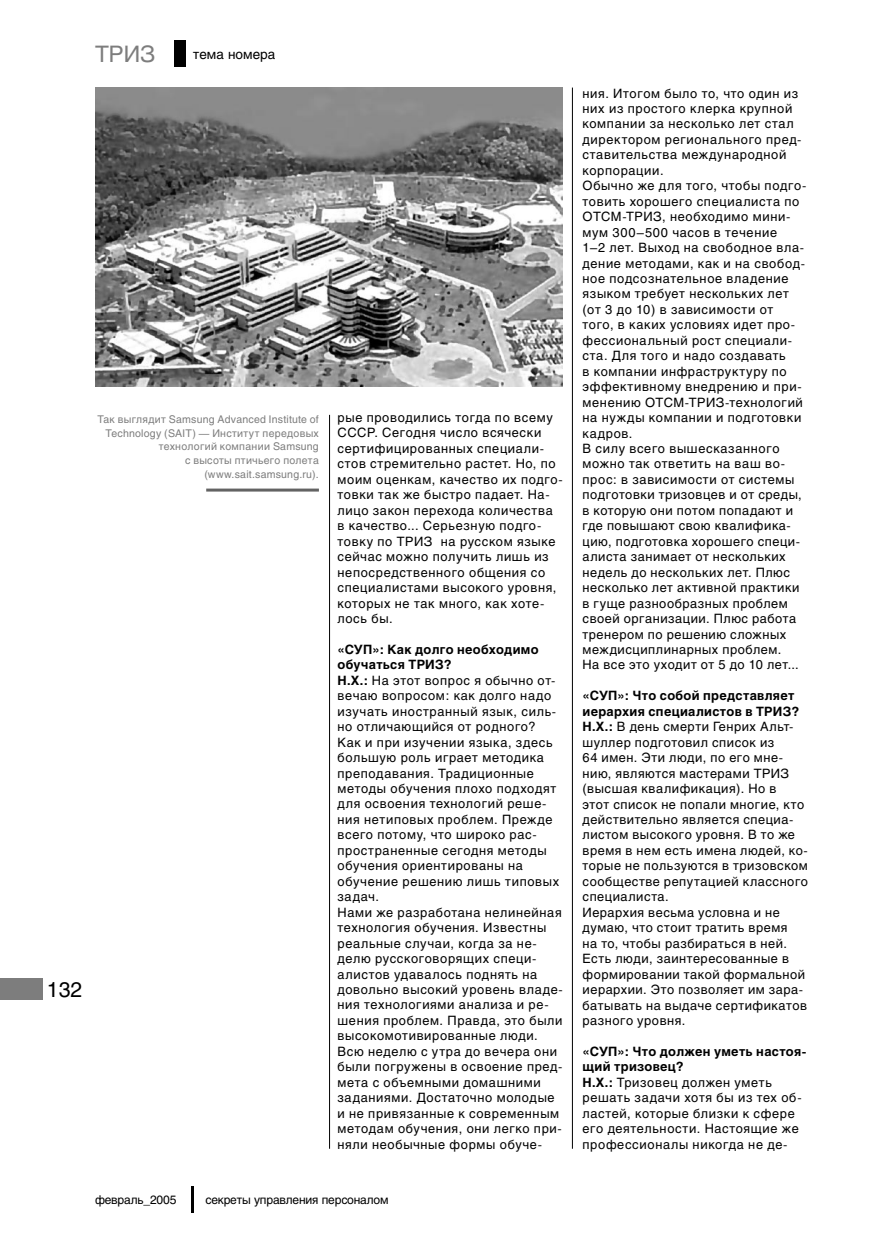
<style>
.page{position:relative;width:893px;height:1255px;background:#fff}
.page>*{position:absolute;margin:0;border:0;box-sizing:border-box;transform-origin:0 0}
.t1{font:22.5px "Helios";color:#7d7d7d}
.t2{font:21px "Helios";color:#000}
.t3{font:13.5px "Helios";color:#000}
.t4{font:12.75px/15.5px "Helios";letter-spacing:.05em;color:#000}
.t5{font:700 12.75px/15.5px "Helios";letter-spacing:.025em;color:#000}
.t6{font:12px "Helios";letter-spacing:-.015em;color:#000}
.t7{font:10.5px/13.5px "Helios";letter-spacing:.025em;color:#7d7d7d;text-align:right}
.s1{font-weight:700}
</style>
<div class="page">
<div style="left:0;top:977px;width:43px;height:22px;background:#7d7d7d"></div>
<hr style="left:191px;top:1186px;width:3px;height:26px;background:#000">
<div style="left:174px;top:41px;width:11px;height:26px;background:#000"></div>
<img style="left:95px;top:88px;width:468px;height:299px">
<hr style="left:572px;top:88px;width:1px;height:1060px;background:#000">
<hr style="left:329px;top:415px;width:1px;height:733px;background:#000">
<hr style="left:206px;top:488px;width:113px;height:3px;background:#636363">
<h1 class="t1" style="left:95px;top:40px;width:62px">ТРИЗ</h1>
<p class="t3" style="left:193px;top:46px;width:84px">тема номера</p>
<p class="t7" style="left:98px;top:413px;width:223px">Так выглядит Samsung Advanced Institute of<br>Technology (SAIT) — Институт передовых технологий компании Samsung</p>
<p class="t7" style="left:185px;top:453px;width:135px">с высоты птичьего полета</p>
<p class="t7" style="left:204px;top:467px;width:116px">(www.sait.samsung.ru).</p>
<h2 class="t2" style="left:47px;top:976px;width:37px">132</h2>
<p class="t4" style="left:338px;top:409px;width:227px">рые проводились тогда по всему<br>СССР. Сегодня число всячески сертифицированных специали&shy;стов стремительно растет. Но, по моим оценкам, качество их подго&shy;товки так же быстро падает. На&shy;лицо закон перехода количества в качество... Серьезную подго&shy;товку по ТРИЗ на русском языке сейчас можно получить лишь из непосредственного общения со специалистами высокого уровня, которых не так много, как хоте&shy;лось бы.</p>
<p class="t5" style="left:338px;top:641px;width:203px">«СУП»: Как долго необходимо обучаться ТРИЗ?</p>
<p class="t4" style="left:338px;top:672px;width:223px"><span class="s1">Н.Х.:</span> На этот вопрос я обычно от&shy;вечаю вопросом: как долго надо изучать иностранный язык, силь&shy;но отличающийся от родного?<br>Как и при изучении языка, здесь большую роль играет методика преподавания. Традиционные методы обучения плохо подходят для освоения технологий реше&shy;ния нетиповых проблем. Прежде всего потому, что широко рас&shy;пространенные сегодня методы обучения ориентированы на обучение решению лишь типовых задач.</p>
<p class="t4" style="left:338px;top:904px;width:227px">Нами же разработана нелинейная технология обучения. Известны реальные случаи, когда за не&shy;делю русскоговорящих специ&shy;алистов удавалось поднять на довольно высокий уровень владе&shy;ния технологиями анализа и ре&shy;шения проблем. Правда, это были высокомотивированные люди.<br>Всю неделю с утра до вечера они были погружены в освоение пред&shy;мета с объемными домашними заданиями. Достаточно молодые и не привязанные к современным методам обучения, они легко при&shy;няли необычные формы обуче-</p>
<p class="t6" style="left:95px;top:1192px;width:83px">февраль_2005</p>
<p class="t6" style="left:205px;top:1192px;width:185px">секреты управления персоналом</p>
<p class="t4" style="left:583px;top:85px;width:221px">ния. Итогом было то, что один из них из простого клерка крупной компании за несколько лет стал директором регионального пред&shy;ставительства международной корпорации.</p>
<p class="t4" style="left:583px;top:178px;width:225px">Обычно же для того, чтобы подго&shy;товить хорошего специалиста по<br>ОТСМ-ТРИЗ, необходимо мини&shy;мум 300–500 часов в течение<br>1–2 лет. Выход на свободное вла&shy;дение методами, как и на свобод&shy;ное подсознательное владение языком требует нескольких лет (от 3 до 10) в зависимости от того, в каких условиях идет про&shy;фессиональный рост специали&shy;ста. Для того и надо создавать<br>в компании инфраструктуру по эффективному внедрению и при&shy;менению ОТСМ-ТРИЗ-технологий на нужды компании и подготовки кадров.</p>
<p class="t4" style="left:583px;top:440px;width:221px">В силу всего вышесказанного можно так ответить на ваш во&shy;прос: в зависимости от системы подготовки тризовцев и от среды, в которую они потом попадают и где повышают свою квалифика&shy;цию, подготовка хорошего специ&shy;алиста занимает от нескольких недель до нескольких лет. Плюс несколько лет активной практики в гуще разнообразных проблем своей организации. Плюс работа тренером по решению сложных междисциплинарных проблем.<br>На все это уходит от 5 до 10 лет...</p>
<p class="t5" style="left:583px;top:688px;width:218px">«СУП»: Что собой представляет иерархия специалистов в ТРИЗ?</p>
<p class="t4" style="left:583px;top:719px;width:227px"><span class="s1">Н.Х.:</span> В день смерти Генрих Альт&shy;шуллер подготовил список из<br>64 имен. Эти люди, по его мне&shy;нию, являются мастерами ТРИЗ (высшая квалификация). Но в<br>этот список не попали многие, кто действительно является специа&shy;листом высокого уровня. В то же время в нем есть имена людей, ко&shy;торые не пользуются в тризовском сообществе репутацией классного специалиста.</p>
<p class="t4" style="left:583px;top:904px;width:226px">Иерархия весьма условна и не думаю, что стоит тратить время<br>на то, чтобы разбираться в ней.<br>Есть люди, заинтересованные в формировании такой формальной иерархии. Это позволяет им зара&shy;батывать на выдаче сертификатов разного уровня.</p>
<p class="t5" style="left:583px;top:1043px;width:225px">«СУП»: Что должен уметь настоя&shy;щий тризовец?</p>
<p class="t4" style="left:583px;top:1074px;width:221px"><span class="s1">Н.Х.:</span> Тризовец должен уметь решать задачи хотя бы из тех об&shy;ластей, которые близки к сфере его деятельности. Настоящие же профессионалы никогда не де-</p>
</div>
